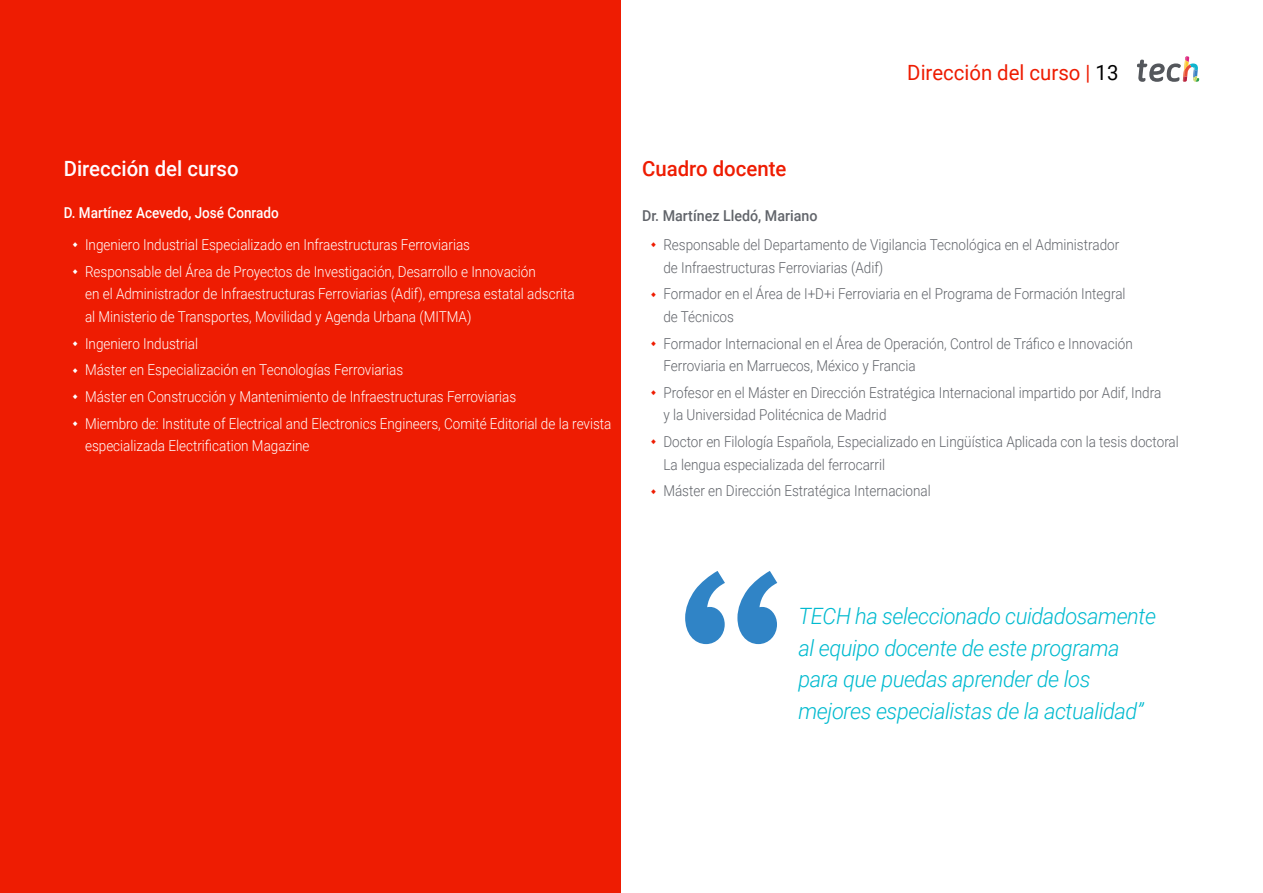
<style>
.page{position:relative;width:1263px;height:893px;background:#fff}
.page>*{position:absolute;margin:0;border:0;box-sizing:border-box;transform-origin:0 0}
.t1{font:italic 300 22.5px/31.5px "Roboto";letter-spacing:-.02em;color:#00bacf}
.t2{font:21px "Roboto";color:#ee1c02}
.t3{font:500 21px "Roboto";color:#fffbff}
.t4{font:500 21px "Roboto";color:#ee1c02}
.t5{font:300 15px/22.5px "Roboto";color:#61646a;scale:.9 1}
.t6{font:300 15px/26.7px "Roboto";color:#fff;scale:.9 1}
.t7{font:500 15px "Roboto";color:#fff;scale:.9 1}
.t8{font:500 15px "Roboto";color:#61646a;scale:.95 1}
.s1{color:#000}
</style>
<div class="page">
<svg style="left:685px;top:571px;width:92px;height:73px"></svg>
<div style="left:0;top:0;width:621px;height:893px;background:#ee1c02"></div>
<svg style="left:1137px;top:56px;width:62px;height:26px"></svg>
<h2 class="t3" style="left:64px;top:154px;width:176px">Dirección del curso</h2>
<p class="t7" style="left:64px;top:202px;width:240px">D. Martínez Acevedo, José Conrado</p>
<p class="t6" style="left:85px;top:231px;width:502px">Ingeniero Industrial Especializado en Infraestructuras Ferroviarias<br>Responsable del Área de Proyectos de Investigación, Desarrollo e Innovación</p>
<p class="t6" style="left:85px;top:282px;width:546px;line-height:22.5px">en el Administrador de Infraestructuras Ferroviarias (Adif), empresa estatal adscrita al Ministerio de Transportes, Movilidad y Agenda Urbana (MITMA)</p>
<p class="t6" style="left:85px;top:329px;width:586px">Ingeniero Industrial<br>Máster en Especialización en Tecnologías Ferroviarias<br>Máster en Construcción y Mantenimiento de Infraestructuras Ferroviarias<br>Miembro de: Institute of Electrical and Electronics Engineers, Comité Editorial de la revista</p>
<p class="t6" style="left:85px;top:432px;width:251px">especializada Electrification Magazine</p>
<h2 class="t4" style="left:642px;top:154px;width:146px">Cuadro docente</h2>
<h2 class="t2" style="left:907px;top:57px;width:213px">Dirección del curso | <span class="s1">13</span></h2>
<p class="t8" style="left:642px;top:205px;width:186px">Dr. Martínez Lledó, Mariano</p>
<p class="t5" style="left:663px;top:233px;width:508px">Responsable del Departamento de Vigilancia Tecnológica en el Administrador de Infraestructuras Ferroviarias (Adif)</p>
<p class="t5" style="left:663px;top:282px;width:515px">Formador en el Área de I+D+i Ferroviaria en el Programa de Formación Integral de Técnicos</p>
<p class="t5" style="left:663px;top:331px;width:523px">Formador Internacional en el Área de Operación, Control de Tráfico e Innovación<br>Ferroviaria en Marruecos, México y Francia</p>
<p class="t5" style="left:663px;top:381px;width:555px">Profesor en el Máster en Dirección Estratégica Internacional impartido por Adif, Indra y la Universidad Politécnica de Madrid</p>
<p class="t5" style="left:663px;top:430px;width:574px">Doctor en Filología Española, Especializado en Lingüística Aplicada con la tesis doctoral<br>La lengua especializada del ferrocarril</p>
<p class="t5" style="left:663px;top:479px;width:299px">Máster en Dirección Estratégica Internacional</p>
<h1 class="t1" style="left:798px;top:600px;width:359px">TECH ha seleccionado cuidadosamente al equipo docente de este programa para que puedas aprender de los mejores especialistas de la actualidad”</h1>
</div>
